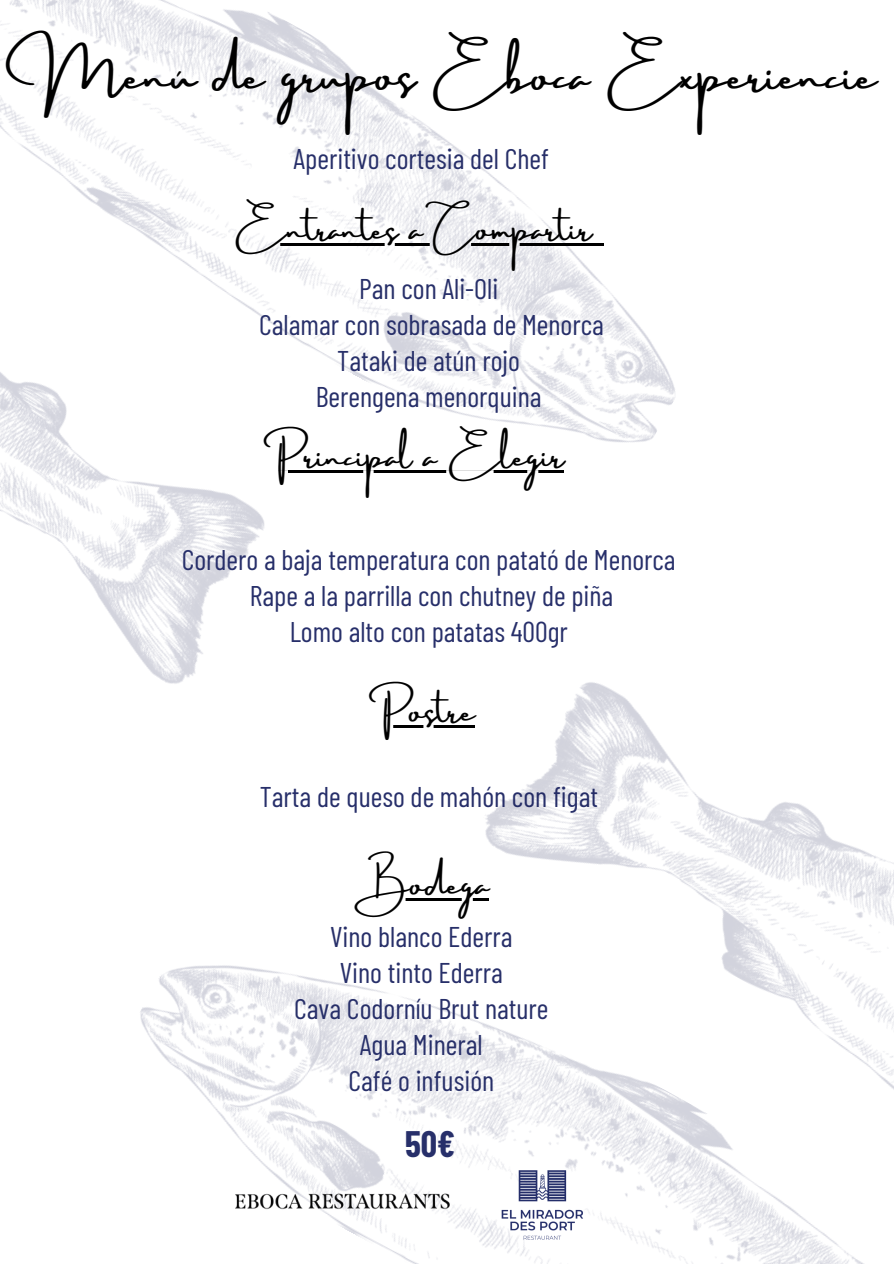
<style>
.page{position:relative;width:894px;height:1264px;background:#fff}
.page>*{position:absolute;margin:0;border:0;box-sizing:border-box;transform-origin:0 0}
.t1{font:44.25px "Amsterdam Three";color:#000}
.t2{font:700 36px "Barlow Condensed";color:#272f6a}
.t3{font:30.9px "Amsterdam Three";color:#000}
.t4{font:28.5px "Barlow Condensed";color:#272f69}
.t5{font:28.5px "Barlow Condensed";color:#272f6a}
</style>
<div class="page">
<img style="left:0;top:0;width:675px;height:443px">
<img style="left:0;top:296px;width:308px;height:388px">
<img style="left:140px;top:900px;width:311px;height:363px">
<img style="left:438px;top:1134px;width:13px;height:129px">
<img style="left:235px;top:1187px;width:216px;height:27px">
<hr style="left:235px;top:243px;width:356px;height:3px;background:#000">
<svg style="left:591px;top:243px;width:12px;height:3px"></svg>
<hr style="left:278px;top:470px;width:286px;height:3px;background:#000">
<hr style="left:384px;top:725px;width:91px;height:2px;background:#000">
<hr style="left:368px;top:898px;width:121px;height:2px;background:#000">
<img style="left:451px;top:682px;width:442px;height:581px">
<p class="t1" style="left:29px;top:51px;width:848px">Menú de grupos Eboca Experiencie</p>
<h2 class="t4" style="left:293px;top:140px;width:257px">Aperitivo cortesia del Chef</h2>
<h1 class="t3" style="left:235px;top:212px;width:358px">Entrantes a Compartir</h1>
<p class="t4" style="left:359px;top:270px;width:141px">Pan con Ali-Oli</p>
<p class="t4" style="left:259px;top:306px;width:346px">Calamar con sobrasada de Menorca</p>
<p class="t4" style="left:337px;top:343px;width:184px">Tataki de atún rojo</p>
<p class="t4" style="left:316px;top:379px;width:227px">Berengena menorquina</p>
<p class="t3" style="left:278px;top:439px;width:287px">Principal a Elegir</p>
<p class="t5" style="left:182px;top:541px;width:495px">Cordero a baja temperatura con patató de Menorca</p>
<p class="t5" style="left:250px;top:577px;width:364px">Rape a la parrilla con chutney de piña</p>
<p class="t5" style="left:289px;top:613px;width:279px">Lomo alto con patatas 400gr</p>
<p class="t3" style="left:384px;top:694px;width:93px">Postre</p>
<p class="t5" style="left:260px;top:778px;width:340px">Tarta de queso de mahón con figat</p>
<p class="t3" style="left:368px;top:867px;width:122px">Bodega</p>
<p class="t4" style="left:330px;top:918px;width:184px">Vino blanco Ederra</p>
<p class="t4" style="left:339px;top:954px;width:165px">Vino tinto Ederra</p>
<p class="t4" style="left:294px;top:990px;width:256px">Cava Codorníu Brut nature</p>
<p class="t4" style="left:360px;top:1026px;width:124px">Agua Mineral</p>
<p class="t4" style="left:348px;top:1062px;width:147px">Café o infusión</p>
<p class="t2" style="left:405px;top:1121px;width:52px">50€</p>
</div>
